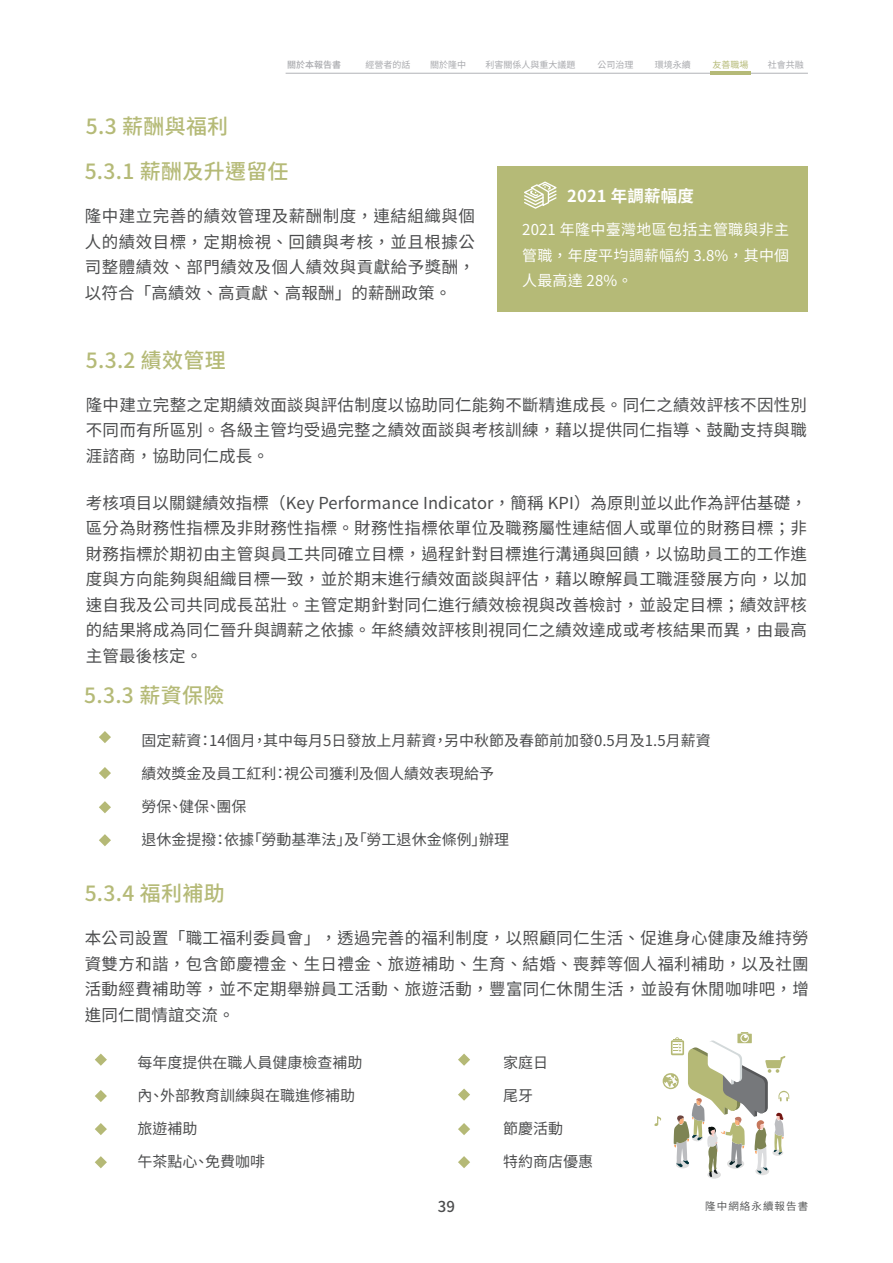
<style>
.page{position:relative;width:893px;height:1263px;background:#fff}
.page>*{position:absolute;margin:0;border:0;box-sizing:border-box;transform-origin:0 0}
.t1{font:500 21px "Noto Sans CJ Ktc";letter-spacing:.015em;color:#b5ba77}
.t2{font:16.5px/25.5px "Noto Sans CJ Ktc";letter-spacing:.015em;color:#4b4c4d;text-align:justify}
.t3{font:700 16.5px "Noto Sans CJ Ktc";letter-spacing:.01em;color:#fff}
.t4{font:15px/33px "Noto Sans CJ Ktc";color:#4b4c4d}
.t5{font:15px/25.5px "Noto Sans CJ Ktc";letter-spacing:.015em;color:#fff;text-align:justify}
.t6{font:500 15px "Noto Sans CJ Ktc";color:#4b4c4d}
.t7{font:600 10.5px "Noto Sans CJ Ktc";letter-spacing:.1em;color:#4b4c4d}
.t8{font:9px "Noto Sans CJ Ktc";color:#a8a9ad}
.t9{font:500 9px "Noto Sans CJ Ktc";color:#a8a9ad}
.t10{font:9px "Noto Sans CJ Ktc";color:#b5ba77}
</style>
<div class="page">
<hr style="left:286px;top:73px;width:522px;height:1px;background:#b2b3b7">
<hr style="left:710px;top:71px;width:41px;height:4px;background:#b5ba77">
<svg style="left:99px;top:731px;width:12px;height:12px"></svg>
<svg style="left:99px;top:767px;width:12px;height:12px"></svg>
<svg style="left:99px;top:801px;width:12px;height:12px"></svg>
<svg style="left:99px;top:834px;width:12px;height:12px"></svg>
<svg style="left:95px;top:1053px;width:12px;height:13px"></svg>
<svg style="left:95px;top:1090px;width:12px;height:12px"></svg>
<svg style="left:95px;top:1123px;width:12px;height:12px"></svg>
<svg style="left:95px;top:1156px;width:12px;height:12px"></svg>
<svg style="left:458px;top:1053px;width:12px;height:13px"></svg>
<svg style="left:458px;top:1088px;width:12px;height:13px"></svg>
<svg style="left:458px;top:1123px;width:12px;height:12px"></svg>
<svg style="left:458px;top:1156px;width:12px;height:12px"></svg>
<div style="left:707px;top:1171px;width:14px;height:7px;background:#dfdfdf;border-radius:50%"></div>
<svg style="left:654px;top:1032px;width:135px;height:145px"></svg>
<div style="left:498px;top:166px;width:310px;height:145px;background:#b5ba77"></div>
<svg style="left:524px;top:181px;width:33px;height:28px"></svg>
<p class="t1" style="left:86px;top:115px;width:144px">5.3 薪酬與福利</p>
<p class="t9" style="left:287px;top:60px;width:55px">關於本報告書</p>
<p class="t8" style="left:366px;top:60px;width:46px">經營者的話</p>
<p class="t8" style="left:430px;top:60px;width:37px">關於隆中</p>
<p class="t8" style="left:485px;top:60px;width:91px">利害關係人與重大議題</p>
<p class="t8" style="left:597px;top:60px;width:37px">公司治理</p>
<p class="t8" style="left:655px;top:60px;width:37px">環境永續</p>
<p class="t10" style="left:712px;top:60px;width:37px">友善職場</p>
<p class="t8" style="left:768px;top:60px;width:37px">社會共融</p>
<p class="t1" style="left:85px;top:160px;width:205px">5.3.1 薪酬及升遷留任</p>
<p class="t2" style="left:85px;top:204px;width:392px">隆中建立完善的績效管理及薪酬制度，連結組織與個人的績效目標，定期檢視、回饋與考核，並且根據公司整體績效、部門績效及個人績效與貢獻給予獎酬，以符合「高績效、高貢獻、高報酬」的薪酬政策。</p>
<p class="t3" style="left:567px;top:187px;width:128px">2021 年調薪幅度</p>
<p class="t5" style="left:522px;top:217px;width:269px">2021 年隆中臺灣地區包括主管職與非主管職，年度平均調薪幅約 3.8%，其中個人最高達 28%。</p>
<p class="t1" style="left:86px;top:349px;width:141px">5.3.2 績效管理</p>
<p class="t2" style="left:86px;top:392px;width:723px">隆中建立完整之定期績效面談與評估制度以協助同仁能夠不斷精進成長。同仁之績效評核不因性別不同而有所區別。各級主管均受過完整之績效面談與考核訓練，藉以提供同仁指導、鼓勵支持與職涯諮商，協助同仁成長。</p>
<p class="t2" style="left:86px;top:490px;width:723px">考核項目以關鍵績效指標（Key Performance Indicator，簡稱 KPI）為原則並以此作為評估基礎，區分為財務性指標及非財務性指標。財務性指標依單位及職務屬性連結個人或單位的財務目標；非財務指標於期初由主管與員工共同確立目標，過程針對目標進行溝通與回饋，以協助員工的工作進度與方向能夠與組織目標一致，並於期末進行績效面談與評估，藉以瞭解員工職涯發展方向，以加速自我及公司共同成長茁壯。主管定期針對同仁進行績效檢視與改善檢討，並設定目標；績效評核的結果將成為同仁晉升與調薪之依據。年終績效評核則視同仁之績效達成或考核結果而異，由最高主管最後核定。</p>
<p class="t1" style="left:84px;top:683px;width:142px">5.3.3 薪資保險</p>
<p class="t4" style="left:142px;top:724px;width:571px">固定薪資：14個月，其中每月5日發放上月薪資，另中秋節及春節前加發0.5月及1.5月薪資</p>
<p class="t4" style="left:142px;top:757px;width:354px">績效獎金及員工紅利：視公司獲利及個人績效表現給予</p>
<p class="t4" style="left:142px;top:790px;width:106px">勞保、健保、團保</p>
<p class="t4" style="left:142px;top:823px;width:369px">退休金提撥：依據「勞動基準法」及「勞工退休金條例」辦理</p>
<p class="t4" style="left:138px;top:735px;width:107px">勞保、健保、團保</p>
<p class="t4" style="left:138px;top:768px;width:369px">退休金提撥：依據「勞動基準法」及「勞工退休金條例」辦理</p>
<p class="t1" style="left:85px;top:882px;width:141px">5.3.4 福利補助</p>
<p class="t2" style="left:85px;top:926px;width:726px">本公司設置「職工福利委員會」，透過完善的福利制度，以照顧同仁生活、促進身心健康及維持勞資雙方和諧，包含節慶禮金、生日禮金、旅遊補助、生育、結婚、喪葬等個人福利補助，以及社團活動經費補助等，並不定期舉辦員工活動、旅遊活動，豐富同仁休閒生活，並設有休閒咖啡吧，增進同仁間情誼交流。</p>
<p class="t4" style="left:138px;top:1046px;width:227px">每年度提供在職人員健康檢查補助</p>
<p class="t4" style="left:138px;top:1079px;width:219px">內、外部教育訓練與在職進修補助</p>
<p class="t4" style="left:138px;top:1112px;width:129px">旅遊補助<br>午茶點心、免費咖啡</p>
<p class="t4" style="left:503px;top:1046px;width:46px">家庭日</p>
<p class="t4" style="left:503px;top:1079px;width:31px">尾牙</p>
<p class="t4" style="left:503px;top:1112px;width:91px">節慶活動<br>特約商店優惠</p>
<p class="t4" style="left:507px;top:1102px;width:46px">家庭日</p>
<p class="t4" style="left:507px;top:1135px;width:31px">尾牙</p>
<p class="t6" style="left:438px;top:1198px;width:19px">39</p>
<p class="t7" style="left:705px;top:1200px;width:104px">隆中網絡永續報告書</p>
</div>
